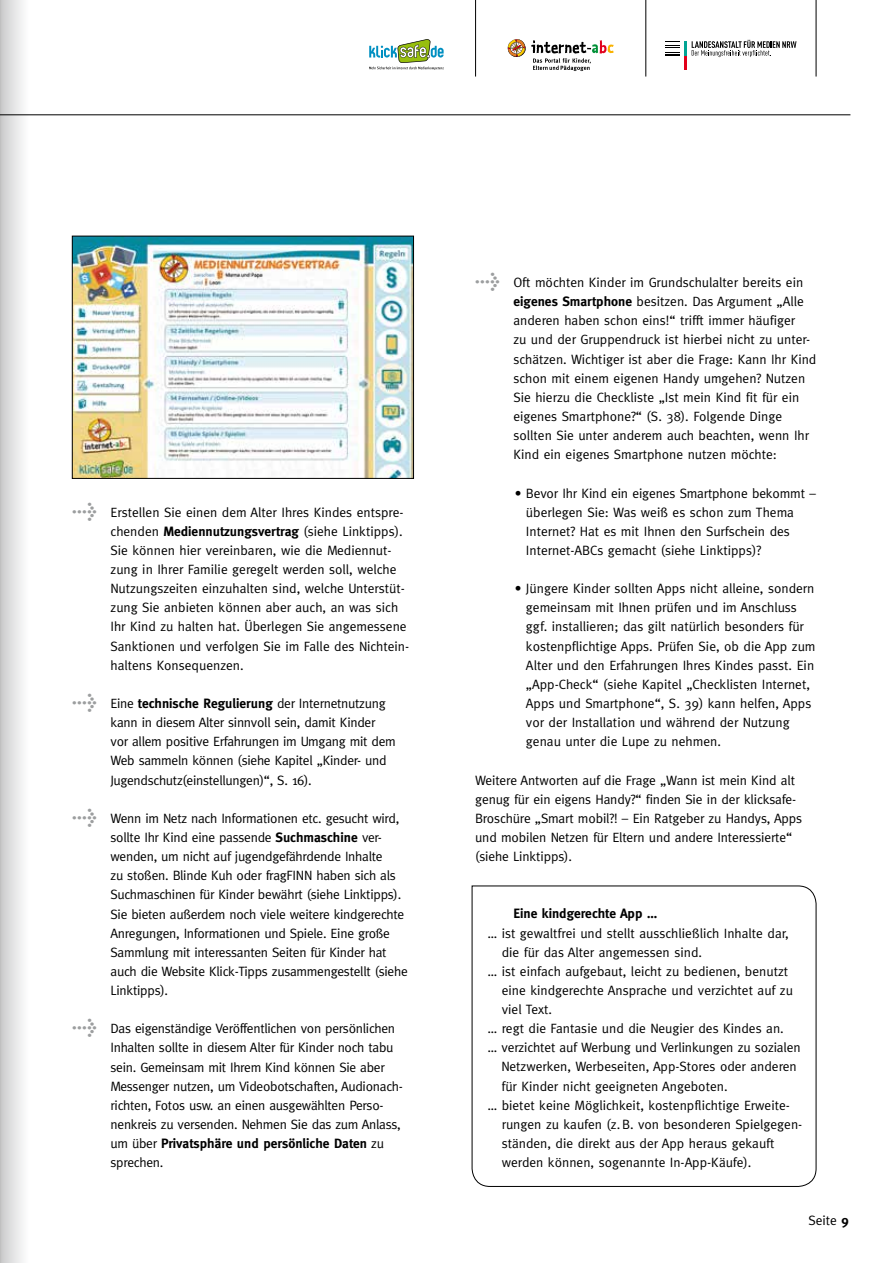
<style>
.page{position:relative;width:893px;height:1263px;background:#fff}
.page>*{position:absolute;margin:0;border:0;box-sizing:border-box;transform-origin:0 0}
.t1{font:30px "Meta Book Expert";color:#9c9e9f}
.t2{font:13.5px/19.2px "Meta";color:#000}
.t3{font:13.5px/19.2px "Meta";letter-spacing:-.02em;color:#000}
.t4{font:700 13.5px "Meta";color:#000}
.s1{font-weight:700}
</style>
<div class="page">
<hr style="left:0;top:114px;width:850px;height:1px;background:#000">
<hr style="left:475px;top:0;width:1px;height:77px;background:#000">
<hr style="left:645px;top:0;width:1px;height:77px;background:#000">
<hr style="left:816px;top:0;width:1px;height:77px;background:#000">
<img style="left:74px;top:238px;width:338px;height:239px">
<div style="left:72px;top:236px;width:342px;height:243px;border:1px solid #000"></div>
<svg style="left:471px;top:885px;width:346px;height:302px"></svg>
<svg style="left:692px;top:40px;width:104px;height:17px"></svg>
<hr style="left:684px;top:56px;width:3px;height:14px;background:#e2001a">
<hr style="left:684px;top:41px;width:3px;height:15px;background:#01a494">
<svg style="left:665px;top:41px;width:15px;height:15px"></svg>
<svg style="left:508px;top:39px;width:106px;height:32px"></svg>
<svg style="left:369px;top:39px;width:75px;height:31px"></svg>
<div style="left:0;top:0;width:28px;height:1263px;background:linear-gradient(to right,#cacacb,#fcfcfc)"></div>
<h1 class="t1" style="left:72px;top:492px;width:26px">t</h1>
<p class="t2" style="left:111px;top:502px;width:300px">Erstellen Sie einen dem Alter Ihres Kindes entspre&shy;chenden <span class="s1">Mediennutzungsvertrag</span> (siehe Linktipps).<br>Sie können hier vereinbaren, wie die Mediennut&shy;zung in Ihrer Familie geregelt werden soll, welche Nutzungszeiten einzuhalten sind, welche Unterstüt&shy;zung Sie anbieten können aber auch, an was sich Ihr Kind zu halten hat. Überlegen Sie angemessene Sanktionen und verfolgen Sie im Falle des Nichtein&shy;haltens Konsequenzen.</p>
<h1 class="t1" style="left:72px;top:683px;width:26px">t</h1>
<p class="t3" style="left:111px;top:694px;width:287px">Eine <span class="s1">technische Regulierung</span> der Internetnutzung kann in diesem Alter sinnvoll sein, damit Kinder vor allem positive Erfahrungen im Umgang mit dem Web sammeln können (siehe Kapitel „Kinder- und Jugendschutz(einstellungen)“, S. 16).</p>
<h1 class="t1" style="left:72px;top:798px;width:26px">t</h1>
<p class="t3" style="left:111px;top:808px;width:299px">Wenn im Netz nach Informationen etc. gesucht wird, sollte Ihr Kind eine passende <span class="s1">Suchmaschine</span> ver&shy;wenden, um nicht auf jugendgefährdende Inhalte<br>zu stoßen. Blinde Kuh oder fragFINN haben sich als Suchmaschinen für Kinder bewährt (siehe Linktipps).<br>Sie bieten außerdem noch viele weitere kindgerechte Anregungen, Informationen und Spiele. Eine große Sammlung mit interessanten Seiten für Kinder hat auch die Website Klick-Tipps zusammengestellt (siehe Linktipps).</p>
<h1 class="t1" style="left:72px;top:1008px;width:26px">t</h1>
<p class="t3" style="left:111px;top:1019px;width:294px">Das eigenständige Veröffentlichen von persönlichen Inhalten sollte in diesem Alter für Kinder noch tabu sein. Gemeinsam mit Ihrem Kind können Sie aber Messenger nutzen, um Videobotschaften, Audionach&shy;richten, Fotos usw. an einen ausgewählten Perso&shy;nenkreis zu versenden. Nehmen Sie das zum Anlass, um über <span class="s1">Privatsphäre und persönliche Daten</span> zu sprechen.</p>
<h1 class="t1" style="left:475px;top:262px;width:26px">t</h1>
<p class="t2" style="left:513px;top:273px;width:304px">Oft möchten Kinder im Grundschulalter bereits ein <span class="s1">eigenes Smartphone</span> besitzen. Das Argument „Alle anderen haben schon eins!“ trifft immer häufiger<br>zu und der Gruppendruck ist hierbei nicht zu unter&shy;schätzen. Wichtiger ist aber die Frage: Kann Ihr Kind schon mit einem eigenen Handy umgehen? Nutzen Sie hierzu die Checkliste „Ist mein Kind fit für ein eigenes Smartphone?“ (S. 38). Folgende Dinge sollten Sie unter anderem auch beachten, wenn Ihr Kind ein eigenes Smartphone nutzen möchte:</p>
<p class="t2" style="left:526px;top:483px;width:291px;text-indent:-11px">• Bevor Ihr Kind ein eigenes Smartphone bekommt – überlegen Sie: Was weiß es schon zum Thema Internet? Hat es mit Ihnen den Surfschein des Internet-ABCs gemacht (siehe Linktipps)?</p>
<p class="t2" style="left:526px;top:579px;width:291px;text-indent:-11px">• Jüngere Kinder sollten Apps nicht alleine, sondern gemeinsam mit Ihnen prüfen und im Anschluss ggf. installieren; das gilt natürlich besonders für kostenpflichtige Apps. Prüfen Sie, ob die App zum Alter und den Erfahrungen Ihres Kindes passt. Ein „App-Check“ (siehe Kapitel „Checklisten Internet, Apps und Smartphone“, S. 39) kann helfen, Apps vor der Installation und während der Nutzung genau unter die Lupe zu nehmen.</p>
<p class="t2" style="left:475px;top:770px;width:328px">Weitere Antworten auf die Frage „Wann ist mein Kind alt genug für ein eigens Handy?“ finden Sie in der klicksafe-Broschüre „Smart mobil?! – Ein Ratgeber zu Handys, Apps und mobilen Netzen für Eltern und andere Interessierte“ (siehe Linktipps).</p>
<p class="t4" style="left:513px;top:906px;width:145px">Eine kindgerechte App …</p>
<p class="t2" style="left:488px;top:923px;width:302px">… ist gewaltfrei und stellt ausschließlich Inhalte dar,</p>
<p class="t2" style="left:502px;top:942px;width:202px">die für das Alter angemessen sind.</p>
<p class="t2" style="left:488px;top:961px;width:302px">… ist einfach aufgebaut, leicht zu bedienen, benutzt</p>
<p class="t2" style="left:502px;top:980px;width:293px">eine kindgerechte Ansprache und verzichtet auf zu</p>
<p class="t2" style="left:502px;top:1000px;width:52px">viel Text.</p>
<p class="t2" style="left:488px;top:1019px;width:297px">… regt die Fantasie und die Neugier des Kindes an.</p>
<p class="t2" style="left:488px;top:1038px;width:314px">… verzichtet auf Werbung und Verlinkungen zu sozialen</p>
<p class="t2" style="left:501px;top:1057px;width:297px">Netzwerken, Werbeseiten, App-Stores oder anderen</p>
<p class="t2" style="left:501px;top:1076px;width:228px">für Kinder nicht geeigneten Angeboten.</p>
<p class="t2" style="left:488px;top:1095px;width:303px">… bietet keine Möglichkeit, kostenpflichtige Erweite-</p>
<p class="t2" style="left:502px;top:1114px;width:302px">rungen zu kaufen (z.B. von besonderen Spielgegen-</p>
<p class="t2" style="left:502px;top:1133px;width:274px">ständen, die direkt aus der App heraus gekauft</p>
<p class="t2" style="left:502px;top:1153px;width:251px">werden können, sogenannte In-App-Käufe).</p>
<p class="t2" style="left:808px;top:1210px;width:42px">Seite <span class="s1">9</span></p>
</div>
